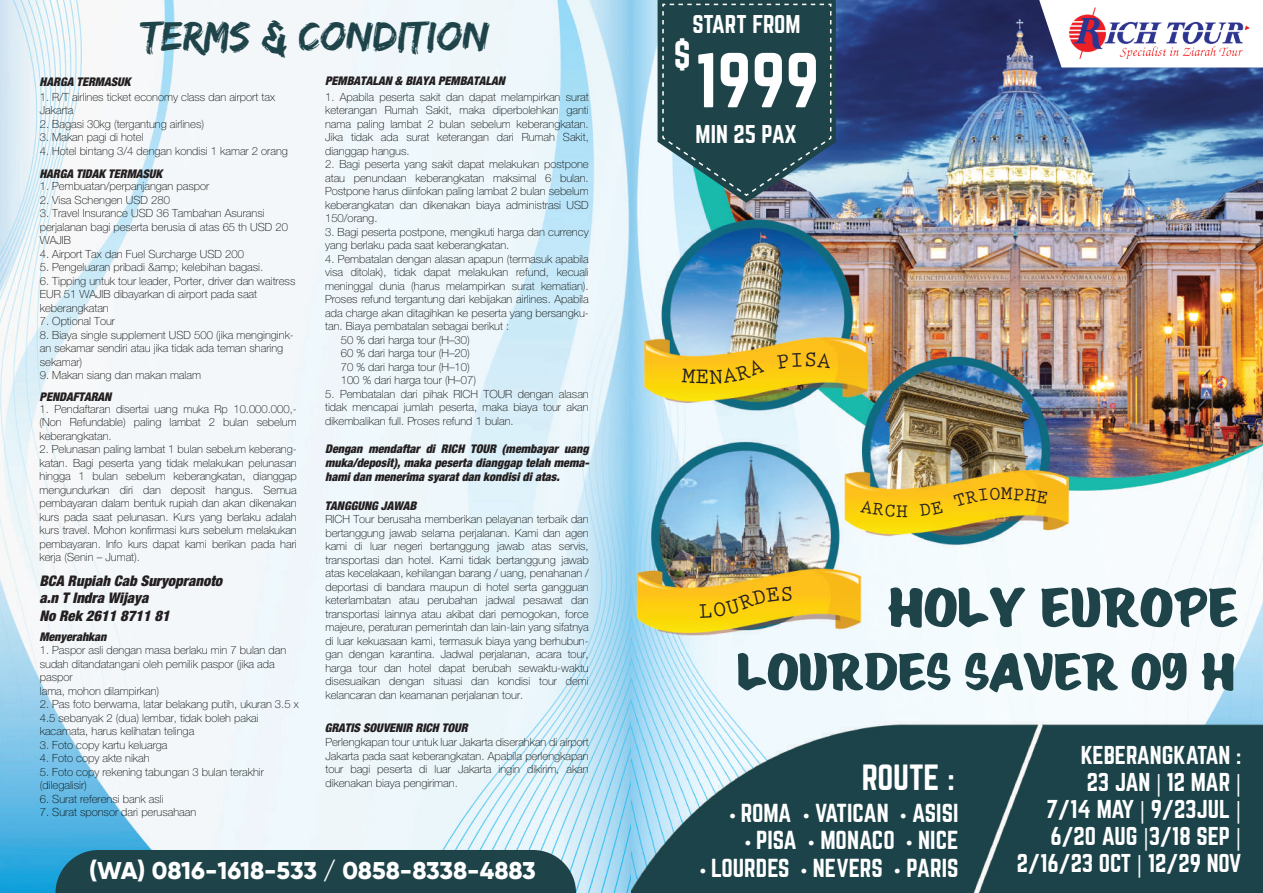
<style>
.page{position:relative;width:1263px;height:893px;background:#fff}
.page>*{position:absolute;margin:0;border:0;box-sizing:border-box;transform-origin:0 0}
.t1{font:67.95px "Norwester";color:#fff}
.t2{font:56.7px "Saint Peter";color:#1e444a}
.t3{font:53.55px "Saint Peter";color:#1e444a}
.t4{font:42.9px "Edo";color:#1e444a}
.t5{font:34.05px "Norwester";color:#fff}
.t6{font:31.95px "Norwester";letter-spacing:-.005em;color:#fff}
.t7{font:800 24.3px "Gilroy";letter-spacing:-.005em;color:#fff}
.t8{font:800 23.25px "Gilroy";letter-spacing:.1em;color:#fff}
.t9{font:22.8px "Norwester";color:#fff}
.t10{font:22.65px/27.2px "Norwester";color:#fff;text-align:right}
.t11{font:22.5px "Norwester";letter-spacing:-.02em;color:#fff}
.t12{font:22.5px "Norwester";color:#fff}
.t13{font:italic 900 condensed 14.7px/17.5px "Helvetica Neue LT Std";color:#231f20}
.t14{font:italic 900 condensed 12px/14.4px "Helvetica Neue LT Std";color:#231f20;text-align:justify}
.t15{font:100 11.25px/13.5px "Helvetica Neue LT Std";color:#040503}
.s1{font-family:"Myriad Pro"}
</style>
<div class="page">
<img style="left:0;top:0;width:1263px;height:893px">
<img style="left:770px;top:99px;width:173px;height:190px">
<div style="left:56px;top:850px;width:520px;height:43px;background:#1e444a"></div>
<svg style="left:657px;top:0;width:179px;height:203px;background:#355a61"></svg>
<svg style="left:1039px;top:0;width:224px;height:68px"></svg>
<img style="left:1070px;top:8px;width:179px;height:50px">
<svg style="left:682px;top:358px;width:82px;height:26px;background:#fdca12"></svg>
<svg style="left:777px;top:352px;width:54px;height:16px"></svg>
<svg style="left:700px;top:586px;width:92px;height:31px;background:#fcc913"></svg>
<svg style="left:860px;top:500px;width:47px;height:17px"></svg>
<svg style="left:920px;top:501px;width:23px;height:15px"></svg>
<svg style="left:953px;top:488px;width:95px;height:19px;background:#fdc416"></svg>
<h3 class="t4" style="left:142px;top:11px;width:349px">Terms &amp; Condition</h3>
<p class="t14" style="left:40px;top:75px;width:92px">HARGA TERMASUK</p>
<p class="t15" style="left:40px;top:90px;width:237px">1. R/T airlines ticket economy class dan airport tax<br>Jakarta</p>
<p class="t15" style="left:40px;top:117px;width:166px">2. Bagasi 30kg (tergantung airlines)</p>
<p class="t15" style="left:40px;top:131px;width:105px">3. Makan pagi di hotel</p>
<p class="t15" style="left:40px;top:144px;width:250px">4. Hotel bintang 3/4 dengan kondisi 1 kamar 2 orang</p>
<p class="t15" style="left:40px;top:179px;width:171px">1. Pembuatan/perpanjangan paspor</p>
<p class="t15" style="left:40px;top:193px;width:132px">2. Visa Schengen USD 280</p>
<p class="t15" style="left:40px;top:206px;width:250px">3. Travel Insurance USD 36 Tambahan Asuransi perjalanan bagi peserta berusia di atas 65 th USD 20<br>WAJIB</p>
<p class="t15" style="left:40px;top:247px;width:206px">4. Airport Tax dan Fuel Surcharge USD 200</p>
<p class="t15" style="left:40px;top:260px;width:225px">5. Pengeluaran pribadi &amp;amp; kelebihan bagasi.</p>
<p class="t15" style="left:40px;top:274px;width:257px">6. Tipping untuk tour leader, Porter, driver dan waitress<br>EUR 51 WAJIB dibayarkan di airport pada saat keberangkatan</p>
<p class="t15" style="left:40px;top:314px;width:77px">7. Optional Tour</p>
<p class="t15" style="left:40px;top:328px;width:256px">8. Biaya single supplement USD 500 (jika mengingink&shy;an sekamar sendiri atau jika tidak ada teman sharing sekamar)</p>
<p class="t15" style="left:40px;top:368px;width:163px">9. Makan siang dan makan malam</p>
<p class="t14" style="left:39px;top:166px;width:124px">HARGA TIDAK TERMASUK</p>
<p class="t14" style="left:40px;top:390px;width:73px">PENDAFTARAN</p>
<p class="t15" style="left:40px;top:402px;width:259px;text-align:justify">1. Pendaftaran disertai uang muka Rp 10.000.000,- (Non Refundable) paling lambat 2 bulan sebelum keberangkatan.</p>
<p class="t15" style="left:40px;top:442px;width:259px;text-align:justify">2. Pelunasan paling lambat 1 bulan sebelum keberang&shy;katan. Bagi peserta yang tidak melakukan pelunasan hingga 1 bulan sebelum keberangkatan, dianggap mengundurkan diri dan deposit hangus. Semua pembayaran dalam bentuk rupiah dan akan dikenakan kurs pada saat pelunasan. Kurs yang berlaku adalah kurs travel. Mohon konfirmasi kurs sebelum melakukan pembayaran. Info kurs dapat kami berikan pada hari kerja (Senin – Jumat).</p>
<h3 class="t13" style="left:39px;top:572px;width:184px">BCA Rupiah Cab Suryopranoto a.n T Indra Wijaya<br>No Rek 2611 8711 81</h3>
<p class="t14" style="left:39px;top:630px;width:69px">Menyerahkan</p>
<p class="t15" style="left:40px;top:643px;width:248px">1. Paspor asli dengan masa berlaku min 7 bulan dan sudah ditandatangani oleh pemilik paspor (jika ada paspor<br>lama, mohon dilampirkan)</p>
<p class="t15" style="left:40px;top:697px;width:260px">2. Pas foto berwarna, latar belakang putih, ukuran 3.5 x<br>4.5 sebanyak 2 (dua) lembar, tidak boleh pakai kacamata, harus kelihatan telinga</p>
<p class="t15" style="left:40px;top:738px;width:129px">3. Foto copy kartu keluarga</p>
<p class="t15" style="left:40px;top:751px;width:111px">4. Foto copy akte nikah</p>
<p class="t15" style="left:40px;top:765px;width:226px">5. Foto copy rekening tabungan 3 bulan terakhir (dilegalisir)</p>
<p class="t15" style="left:40px;top:792px;width:125px">6. Surat referensi bank asli</p>
<p class="t15" style="left:40px;top:805px;width:158px">7. Surat sponsor dari perusahaan</p>
<p class="t14" style="left:325px;top:74px;width:181px">PEMBATALAN &amp; BIAYA PEMBATALAN</p>
<p class="t15" style="left:325px;top:90px;width:265px;text-align:justify">1. Apabila peserta sakit dan dapat melampirkan surat keterangan Rumah Sakit, maka diperbolehkan ganti nama paling lambat 2 bulan sebelum keberangkatan.<br>Jika tidak ada surat keterangan dari Rumah Sakit, dianggap hangus.</p>
<p class="t15" style="left:325px;top:157px;width:265px;text-align:justify">2. Bagi peserta yang sakit dapat melakukan postpone atau penundaan keberangkatan maksimal 6 bulan.<br>Postpone harus diinfokan paling lambat 2 bulan sebelum keberangkatan dan dikenakan biaya administrasi USD 150/orang.</p>
<p class="t15" style="left:325px;top:225px;width:265px">3. Bagi peserta postpone, mengikuti harga dan currency yang berlaku pada saat keberangkatan.</p>
<p class="t15" style="left:325px;top:252px;width:265px">4. Pembatalan dengan alasan apapun (termasuk apabila</p>
<p class="t15" style="left:325px;top:265px;width:265px">visa ditolak), tidak dapat melakukan refund, kecuali</p>
<p class="t15" style="left:325px;top:279px;width:265px">meninggal dunia (harus melampirkan surat kematian).</p>
<p class="t15" style="left:325px;top:292px;width:265px">Proses refund tergantung dari kebijakan airlines. Apabila</p>
<p class="t15" style="left:325px;top:306px;width:265px">ada charge akan ditagihkan ke peserta yang bersangku-</p>
<p class="t15" style="left:325px;top:319px;width:186px">tan. Biaya pembatalan sebagai berikut :</p>
<p class="t15" style="left:341px;top:333px;width:131px">50 % dari harga tour (H–30)</p>
<p class="t15" style="left:341px;top:346px;width:131px">60 % dari harga tour (H–20)</p>
<p class="t15" style="left:341px;top:360px;width:131px">70 % dari harga tour (H–10)</p>
<p class="t15" style="left:341px;top:373px;width:137px">100 % dari harga tour (H–07)</p>
<p class="t15" style="left:325px;top:387px;width:265px;text-align:justify">5. Pembatalan dari pihak RICH TOUR dengan alasan tidak mencapai jumlah peserta, maka biaya tour akan dikembalikan full. Proses refund 1 bulan.</p>
<p class="t14" style="left:325px;top:441px;width:266px">Dengan mendaftar di RICH TOUR (membayar uang muka/deposit), maka peserta dianggap telah mema&shy;hami dan menerima syarat dan kondisi di atas.</p>
<p class="t14" style="left:325px;top:498px;width:93px">TANGGUNG JAWAB</p>
<p class="t15" style="left:325px;top:512px;width:265px;text-align:justify">RICH Tour berusaha memberikan pelayanan terbaik dan bertanggung jawab selama perjalanan. Kami dan agen kami di luar negeri bertanggung jawab atas servis, transportasi dan hotel. Kami tidak bertanggung jawab atas kecelakaan, kehilangan barang / uang, penahanan / deportasi di bandara maupun di hotel serta gangguan keterlambatan atau perubahan jadwal pesawat dan transportasi lainnya atau akibat dari pemogokan, force majeure, peraturan pemerintah dan lain-lain yang sifatnya di luar kekuasaan kami, termasuk biaya yang berhubun&shy;gan dengan karantina. Jadwal perjalanan, acara tour, harga tour dan hotel dapat berubah sewaktu-waktu disesuaikan dengan situasi dan kondisi tour demi kelancaran dan keamanan perjalanan tour.</p>
<p class="t15" style="left:325px;top:735px;width:265px;text-align:justify">Perlengkapan tour untuk luar Jakarta diserahkan di airport Jakarta pada saat keberangkatan. Apabila perlengkapan tour bagi peserta di luar Jakarta ingin dikirim, akan dikenakan biaya pengiriman.</p>
<p class="t14" style="left:325px;top:720px;width:144px">GRATIS SOUVENIR RICH TOUR</p>
<h3 class="t7" style="left:89px;top:855px;width:448px">(WA) 0816-1618-533 / 0858-8338-4883</h3>
<h3 class="t11" style="left:693px;top:13px;width:109px">START FROM</h3>
<h3 class="t5" style="left:674px;top:38px;width:19px">$</h3>
<h1 class="t1" style="left:695px;top:48px;width:126px">1999</h1>
<h3 class="t12" style="left:696px;top:124px;width:103px">MIN 25 PAX</h3>
<h2 class="t2" style="left:887px;top:580px;width:352px">HOLY EUROPE</h2>
<h3 class="t3" style="left:736px;top:646px;width:500px">LOURDES SAVER 09 H</h3>
<h3 class="t6" style="left:862px;top:762px;width:95px">ROUTE :</h3>
<h3 class="t9" style="left:730px;top:802px;width:230px"><span class="s1">•</span> ROMA <span class="s1">•</span> VATICAN <span class="s1">•</span> ASISI</h3>
<h3 class="t9" style="left:745px;top:829px;width:215px"><span class="s1">•</span> PISA <span class="s1">•</span> MONACO <span class="s1">•</span> NICE</h3>
<h3 class="t9" style="left:700px;top:856px;width:260px"><span class="s1">•</span> LOURDES <span class="s1">•</span> NEVERS <span class="s1">•</span> PARIS</h3>
<h3 class="t8" style="left:1027px;top:739px;width:183px">• SALAMANCA</h3>
<h3 class="t8" style="left:1054px;top:767px;width:128px">• BURGOS</h3>
<h3 class="t8" style="left:1049px;top:795px;width:138px">• LOURDES</h3>
<h3 class="t8" style="left:1059px;top:822px;width:119px">• NEVERS</h3>
<h3 class="t8" style="left:1071px;top:850px;width:95px">• PARIS</h3>
<h3 class="t10" style="left:1017px;top:742px;width:226px">KEBERANGKATAN :<br>23 JAN <span class="s1">|</span> 12 MAR <span class="s1">|<br></span>7/14 MAY <span class="s1">|</span> 9/23JUL <span class="s1">|<br></span>6/20 AUG <span class="s1">|</span>3/18 SEP <span class="s1">|<br></span>2/16/23 OCT <span class="s1">|</span> 12/29 NOV</h3>
</div>
